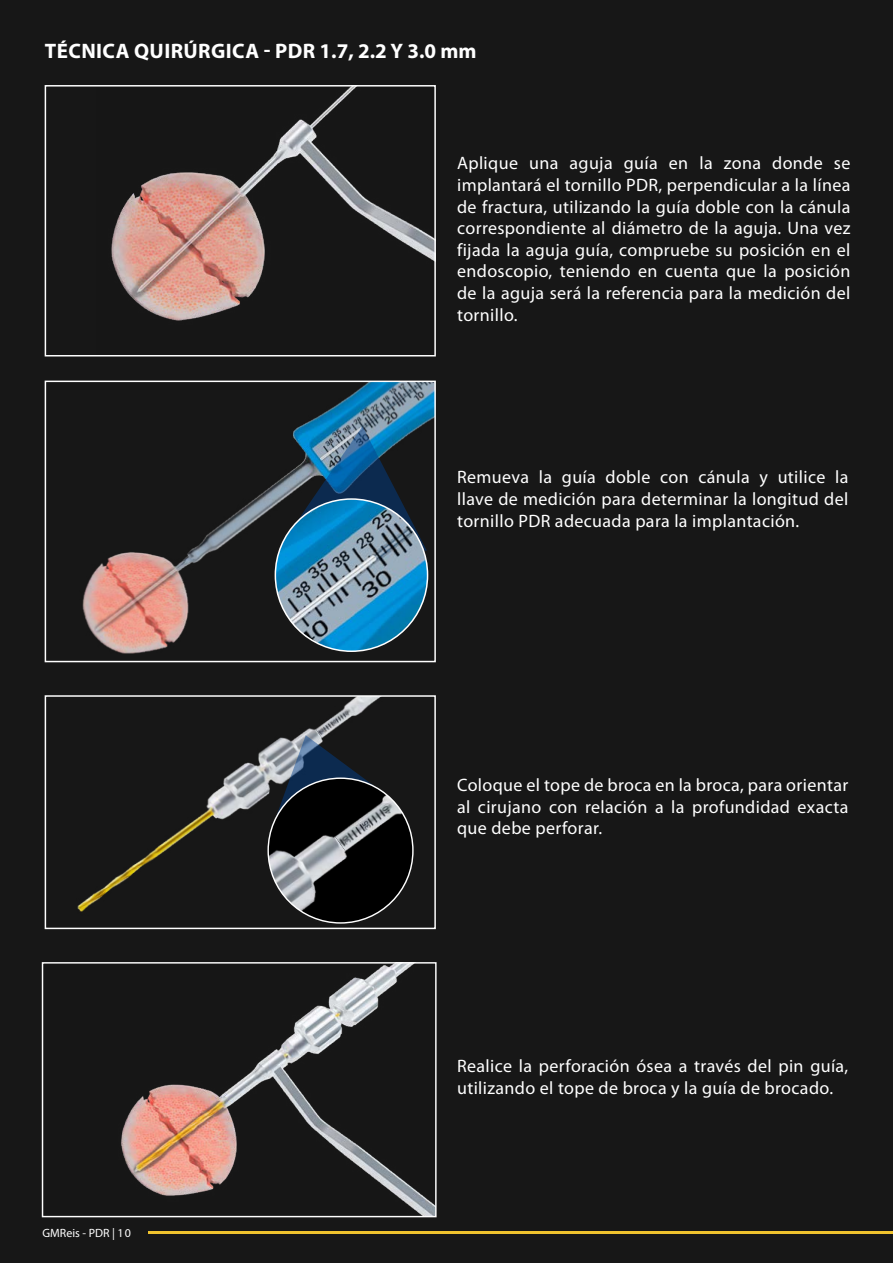
<style>
.page{position:relative;width:893px;height:1263px;background:#171717}
.page>*{position:absolute;margin:0;border:0;box-sizing:border-box;transform-origin:0 0}
.t1{font:700 21px "Myriad Pro";letter-spacing:.02em;color:#fff}
.t2{font:18px/21.6px "Myriad Pro";letter-spacing:.02em;color:#fff;text-align:justify}
.t3{font:12px "Myriad Pro";color:#fff}
</style>
<div class="page">
<hr style="left:148px;top:1231px;width:745px;height:3px;background:#f0c32e">
<img style="left:111px;top:87px;width:323px;height:234px">
<div style="left:45px;top:85px;width:391px;height:271px;border:1px solid #fff"></div>
<img style="left:82px;top:383px;width:352px;height:271px">
<div style="left:45px;top:381px;width:391px;height:281px;border:1px solid #fff"></div>
<img style="left:77px;top:745px;width:310px;height:167px">
<img style="left:300px;top:697px;width:81px;height:38px">
<div style="left:45px;top:695px;width:391px;height:234px;border:1px solid #fff"></div>
<img style="left:121px;top:964px;width:314px;height:251px">
<div style="left:42px;top:962px;width:395px;height:255px;border:1px solid #fff"></div>
<svg style="left:282px;top:426px;width:145px;height:125px"></svg>
<svg style="left:269px;top:735px;width:118px;height:55px"></svg>
<img style="left:275px;top:499px;width:153px;height:152px;border-radius:76px">
<img style="left:268px;top:790px;width:117px;height:133px">
<img style="left:302px;top:778px;width:111px;height:129px">
<p class="t1" style="left:45px;top:38px;width:433px">TÉCNICA QUIRÚRGICA - PDR 1.7, 2.2 Y 3.0 mm</p>
<p class="t2" style="left:457px;top:152px;width:395px">Aplique una aguja guía en la zona donde se implantará el tornillo PDR, perpendicular a la línea de fractura, utilizando la guía doble con la cánula correspondiente al diámetro de la aguja. Una vez fijada la aguja guía, compruebe su posición en el endoscopio, teniendo en cuenta que la posición de la aguja será la referencia para la medición del tornillo.</p>
<p class="t2" style="left:457px;top:466px;width:393px">Remueva la guía doble con cánula y utilice la llave de medición para determinar la longitud del tornillo PDR adecuada para la implantación.</p>
<p class="t2" style="left:457px;top:774px;width:393px">Coloque el tope de broca en la broca, para orientar al cirujano con relación a la profundidad exacta que debe perforar.</p>
<p class="t3" style="left:43px;top:1225px;width:90px">GMReis - PDR | 10</p>
<p class="t2" style="left:457px;top:1055px;width:393px">Realice la perforación ósea a través del pin guía, utilizando el tope de broca y la guía de brocado.</p>
</div>
